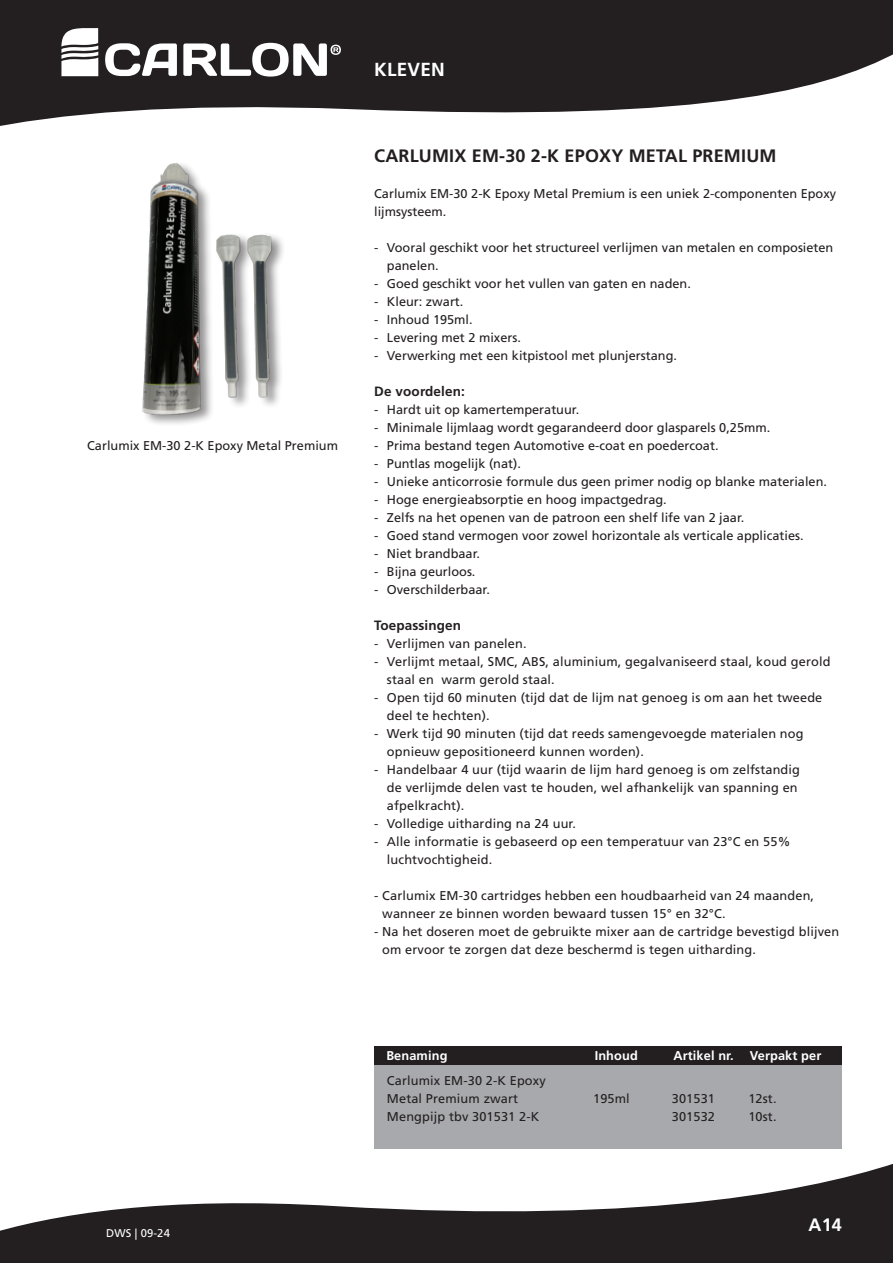
<style>
.page{position:relative;width:893px;height:1263px;background:#fff}
.page>*{position:absolute;margin:0;border:0;box-sizing:border-box;transform-origin:0 0}
.t1{font:700 18.9px "Frutiger LT Std";color:#fff}
.naam{font:700 18px "Frutiger LT Std";letter-spacing:.01em;color:#231f20}
.t2{font:700 18px "Frutiger LT Std";color:#fff}
.vet{font:700 13.5px "Frutiger LT Std";letter-spacing:.01em;color:#231f20}
.art_omschr_plat{font:12.75px/18px "Frutiger LT Std";letter-spacing:.01em;color:#231f20}
.t3{font:700 12.75px "Frutiger LT Std";letter-spacing:.01em;color:#fff}
.t4{font:11.25px "Frutiger LT Std";letter-spacing:.01em;color:#fff}
</style>
<div class="page">
<svg style="left:0;top:1164px;width:893px;height:99px;fill:#231f20"></svg>
<svg style="left:0;top:0;width:893px;height:126px;fill:#231f20"></svg>
<div style="left:374px;top:60px;width:84px;height:30px;background:#231f20"></div>
<div style="left:60px;top:26px;width:294px;height:65px;background:#231f20"></div>
<svg style="left:105px;top:43px;width:72px;height:33px"></svg>
<svg style="left:183px;top:43px;width:158px;height:34px"></svg>
<svg style="left:61px;top:28px;width:37px;height:48px;background:#d2d1d1"></svg>
<img style="left:142px;top:163px;width:141px;height:261px">
<div style="left:374px;top:1046px;width:468px;height:102px;background:#a8a9ad"></div>
<div style="left:374px;top:1046px;width:468px;height:18px;background:#231f20"></div>
<p class="art_omschr_plat" style="left:87px;top:437px;width:252px">Carlumix EM-30 2-K Epoxy Metal Premium</p>
<p class="t1" style="left:374px;top:58px;width:13px">KLEVEN</p>
<p class="naam" style="left:374px;top:145px;width:404px">CARLUMIX EM-30 2-K EPOXY METAL PREMIUM</p>
<p class="art_omschr_plat" style="left:374px;top:185px;width:463px">Carlumix EM-30 2-K Epoxy Metal Premium is een uniek 2-componenten Epoxy lijmsysteem.</p>
<p class="art_omschr_plat" style="left:387px;top:239px;width:448px;text-indent:-13px">- Vooral geschikt voor het structureel verlijmen van metalen en composieten panelen.</p>
<p class="art_omschr_plat" style="left:374px;top:275px;width:318px">- Goed geschikt voor het vullen van gaten en naden.</p>
<p class="art_omschr_plat" style="left:374px;top:293px;width:91px">- Kleur: zwart.</p>
<p class="art_omschr_plat" style="left:374px;top:311px;width:100px">- Inhoud 195ml.</p>
<p class="art_omschr_plat" style="left:374px;top:329px;width:148px">- Levering met 2 mixers.</p>
<p class="art_omschr_plat" style="left:374px;top:347px;width:304px">- Verwerking met een kitpistool met plunjerstang.</p>
<p class="vet" style="left:374px;top:383px;width:92px">De voordelen:</p>
<p class="art_omschr_plat" style="left:374px;top:401px;width:207px">- Hardt uit op kamertemperatuur.</p>
<p class="art_omschr_plat" style="left:374px;top:419px;width:398px">- Minimale lijmlaag wordt gegarandeerd door glasparels 0,25mm.</p>
<p class="art_omschr_plat" style="left:374px;top:437px;width:346px">- Prima bestand tegen Automotive e-coat en poedercoat.</p>
<p class="art_omschr_plat" style="left:374px;top:455px;width:148px">- Puntlas mogelijk (nat).</p>
<p class="art_omschr_plat" style="left:374px;top:473px;width:454px">- Unieke anticorrosie formule dus geen primer nodig op blanke materialen.</p>
<p class="art_omschr_plat" style="left:374px;top:491px;width:294px">- Hoge energieabsorptie en hoog impactgedrag.</p>
<p class="art_omschr_plat" style="left:374px;top:509px;width:372px">- Zelfs na het openen van de patroon een shelf life van 2 jaar.</p>
<p class="art_omschr_plat" style="left:374px;top:527px;width:431px">- Goed stand vermogen voor zowel horizontale als verticale applicaties.</p>
<p class="art_omschr_plat" style="left:374px;top:545px;width:107px">- Niet brandbaar.</p>
<p class="art_omschr_plat" style="left:374px;top:563px;width:103px">- Bijna geurloos.</p>
<p class="art_omschr_plat" style="left:374px;top:581px;width:117px">- Overschilderbaar.</p>
<p class="vet" style="left:374px;top:617px;width:88px">Toepassingen</p>
<p class="art_omschr_plat" style="left:374px;top:635px;width:154px">- Verlijmen van panelen.</p>
<p class="art_omschr_plat" style="left:387px;top:653px;width:445px;text-indent:-13px">- Verlijmt metaal, SMC, ABS, aluminium, gegalvaniseerd staal, koud gerold staal en warm gerold staal.</p>
<p class="art_omschr_plat" style="left:387px;top:689px;width:437px;text-indent:-13px">- Open tijd 60 minuten (tijd dat de lijm nat genoeg is om aan het tweede deel te hechten).</p>
<p class="art_omschr_plat" style="left:387px;top:725px;width:418px;text-indent:-13px">- Werk tijd 90 minuten (tijd dat reeds samengevoegde materialen nog opnieuw gepositioneerd kunnen worden).</p>
<p class="art_omschr_plat" style="left:387px;top:761px;width:414px;text-indent:-13px">- Handelbaar 4 uur (tijd waarin de lijm hard genoeg is om zelfstandig de verlijmde delen vast te houden, wel afhankelijk van spanning en afpelkracht).</p>
<p class="art_omschr_plat" style="left:374px;top:815px;width:203px">- Volledige uitharding na 24 uur.</p>
<p class="art_omschr_plat" style="left:387px;top:833px;width:405px;text-indent:-13px">- Alle informatie is gebaseerd op een temperatuur van 23°C en 55% luchtvochtigheid.</p>
<p class="art_omschr_plat" style="left:382px;top:887px;width:433px;text-indent:-8px">- Carlumix EM-30 cartridges hebben een houdbaarheid van 24 maanden, wanneer ze binnen worden bewaard tussen 15° en 32°C.</p>
<p class="art_omschr_plat" style="left:382px;top:923px;width:458px;text-indent:-8px">- Na het doseren moet de gebruikte mixer aan de cartridge bevestigd blijven om ervoor te zorgen dat deze beschermd is tegen uitharding.</p>
<p class="t3" style="left:386px;top:1048px;width:63px">Benaming</p>
<p class="t3" style="left:595px;top:1048px;width:45px">Inhoud</p>
<p class="t3" style="left:673px;top:1048px;width:62px">Artikel nr.</p>
<p class="t3" style="left:750px;top:1048px;width:73px">Verpakt per</p>
<p class="art_omschr_plat" style="left:387px;top:1071px;width:160px">Carlumix EM-30 2-K Epoxy</p>
<p class="art_omschr_plat" style="left:387px;top:1089px;width:133px">Metal Premium zwart</p>
<p class="art_omschr_plat" style="left:593px;top:1089px;width:38px">195ml</p>
<p class="art_omschr_plat" style="left:672px;top:1089px;width:45px">301531</p>
<p class="art_omschr_plat" style="left:748px;top:1089px;width:30px">12st.</p>
<p class="art_omschr_plat" style="left:387px;top:1107px;width:154px">Mengpijp tbv 301531 2-K</p>
<p class="art_omschr_plat" style="left:672px;top:1107px;width:45px">301532</p>
<p class="art_omschr_plat" style="left:748px;top:1107px;width:30px">10st.</p>
<p class="t4" style="left:106px;top:1226px;width:65px">DWS | 09-24</p>
<p class="t2" style="left:809px;top:1214px;width:35px">A14</p>
</div>
